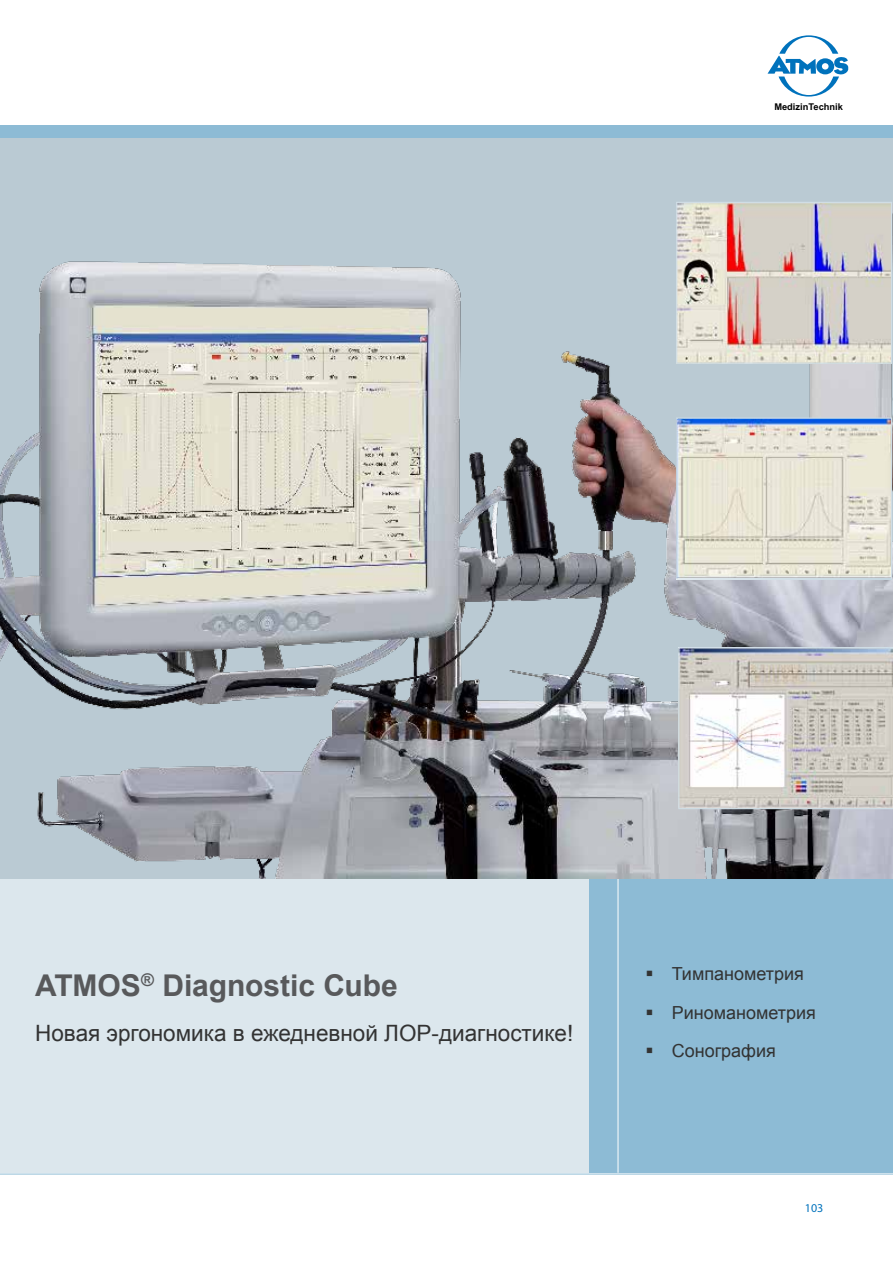
<style>
.page{position:relative;width:893px;height:1263px;background:#fff}
.page>*{position:absolute;margin:0;border:0;box-sizing:border-box;transform-origin:0 0}
.t1{font:700 30px "Arial";letter-spacing:-.005em;color:#58595b}
.t2{font:22.5px "Arial";color:#333}
.t3{font:18px "Arial";color:#333}
.t4{font:12px "Myriad Pro";color:#0072bc}
.t5{font:700 9.3px "Arial";color:#000}
</style>
<div class="page">
<div style="left:0;top:879px;width:589px;height:294px;background:#dce7ed"></div>
<div style="left:589px;top:879px;width:304px;height:294px;background:#8dbbd5"></div>
<hr style="left:618px;top:879px;width:1px;height:294px;background:#fff">
<div style="left:0;top:138px;width:893px;height:741px;background:#bacad3"></div>
<img style="left:0;top:213px;width:893px;height:665px">
<img style="left:678px;top:204px;width:212px;height:158px">
<div style="left:676px;top:202px;width:216px;height:162px;border:1px solid #cfdde5"></div>
<img style="left:678px;top:419px;width:212px;height:159px">
<div style="left:676px;top:417px;width:216px;height:163px;border:1px solid #cfdde5"></div>
<svg style="left:678px;top:647px;width:215px;height:162px;background:#d3d1cd"></svg>
<div style="left:0;top:125px;width:893px;height:13px;background:#8dbbd5"></div>
<hr style="left:0;top:1174px;width:893px;height:1px;background:#8dbbd5">
<svg style="left:767px;top:35px;width:81px;height:62px"></svg>
<p class="t5" style="left:774px;top:100px;width:70px">MedizinTechnik</p>
<h1 class="t1" style="left:35px;top:966px;width:364px">ATMOS<sup>®</sup> Diagnostic Cube</h1>
<p class="t2" style="left:35px;top:1019px;width:540px">Новая эргономика в ежедневной ЛОР-диагностике!</p>
<p class="t3" style="left:645px;top:962px;width:160px">▪ Тимпанометрия</p>
<p class="t3" style="left:645px;top:1000px;width:172px">▪ Риноманометрия</p>
<p class="t3" style="left:645px;top:1039px;width:132px">▪ Сонография</p>
<p class="t4" style="left:805px;top:1200px;width:20px">103</p>
</div>
